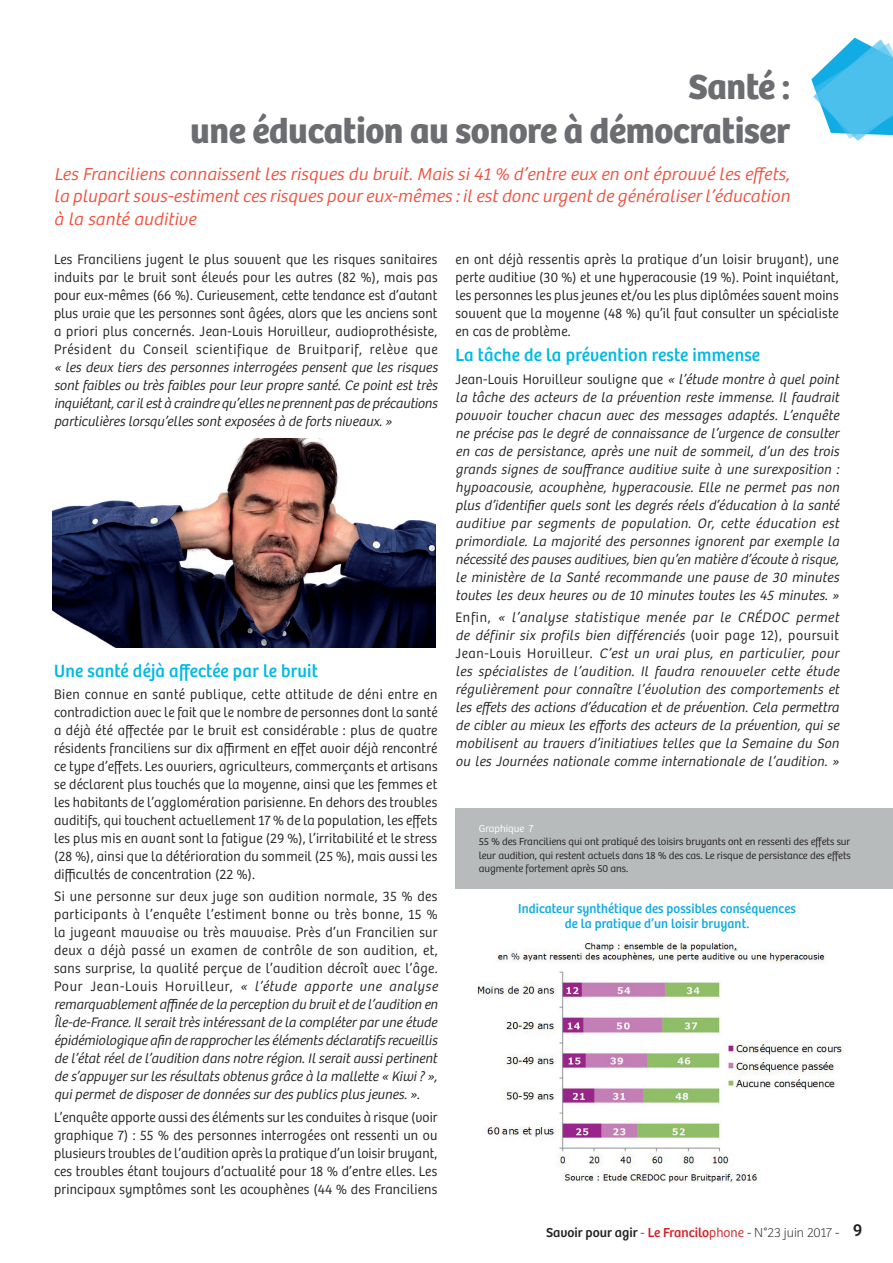
<style>
.page{position:relative;width:893px;height:1263px;background:#fff}
.page>*{position:absolute;margin:0;border:0;box-sizing:border-box;transform-origin:0 0}
.t1{font:700 36.3px/43.5px "Bree";letter-spacing:-.01em;color:#6c6d70;text-align:right}
.t2{font:18.3px "Bree";letter-spacing:.015em;color:#00b9e5;scale:.96 1}
.t3{font:italic 300 18px/22.5px "Bree";color:#f05240;text-align:justify}
.t4{font:italic 300 14.25px/18px "Bree";letter-spacing:.005em;color:#231f20;text-align:justify;scale:.96 1}
.t5{font:300 14.25px/18px "Bree";letter-spacing:.015em;color:#231f20;text-align:justify;scale:.96 1}
.t6{font:italic 300 14.25px/18px "Bree";letter-spacing:.025em;color:#231f20;scale:.96 1}
.t7{font:13.5px/15px "Bree";letter-spacing:.005em;color:#11ace4;text-align:center;scale:.96 1}
.t8{font:100 13.5px "Bree";color:#231f20}
.t9{font:300 10.65px/13.5px "Bree";color:#231f20;text-align:justify}
.t10{font:300 10.65px "Bree";color:#fff}
.s1{font-style:normal}
.s2{font-weight:400}
.s3{font-weight:400;color:#d1232a}
.s4{font-weight:300;color:#d1232a}
.s5{font-weight:400;font-size:18px}
</style>
<div class="page">
<img style="left:52px;top:438px;width:383px;height:210px">
<div style="left:455px;top:808px;width:438px;height:81px;background:#b8bbbb"></div>
<svg style="left:811px;top:38px;width:82px;height:103px"></svg>
<img style="left:477px;top:943px;width:367px;height:240px">
<h1 class="t1" style="left:190px;top:65px;width:601px">Santé :<br>une éducation au sonore à démocratiser</h1>
<p class="t3" style="left:54px;top:163px;width:741px">Les Franciliens connaissentles risques du bruit.Mais si41 % d’entre eux en ontéprouvé les effets, la plupartsous-estimentces risques poureux-mêmes :ilestdonc urgentde généraliserl’éducation à la santé auditive</p>
<p class="t5" style="left:54px;top:251px;width:401px">Les Franciliens jugent le plus souvent que les risques sanitaires induits par le bruit sont élevés pour les autres (82 %), mais pas pour eux-mêmes (66 %). Curieusement, cette tendance est d’autant plus vraie que les personnes sont âgées, alors que les anciens sont a priori plus concernés. Jean-Louis Horvilleur, audioprothésiste, Président du Conseil scientifique de Bruitparif, relève que</p>
<p class="t4" style="left:54px;top:359px;width:404px">« les deux tiers des personnes interrogées pensent que les risques sont faibles ou très faibles pour leur propre santé. Ce point est très inquiétant,carilestà craindre qu’ellesne prennentpasde précautions particulières lorsqu’elles sontexposées à de forts niveaux.»</p>
<p class="t2" style="left:54px;top:660px;width:276px">Une santé déjà affectée par le bruit</p>
<p class="t5" style="left:54px;top:685px;width:401px">Bien connue en santé publique, cette attitude de déni entre en contradiction avec le fait que le nombre de personnes dont la santé a déjà été affectée par le bruit est considérable : plus de quatre résidents franciliens sur dix affirment en effet avoir déjà rencontré ce type d’effets. Les ouvriers, agriculteurs, commerçants et artisans se déclarent plus touchés que la moyenne, ainsi que les femmes et les habitants de l’agglomération parisienne. En dehors des troubles auditifs, qui touchent actuellement 17 % de la population, les effets les plus mis en avant sont la fatigue (29 %), l’irritabilité et le stress (28 %), ainsi que la détérioration du sommeil (25 %), mais aussi les difficultés de concentration (22 %).</p>
<p class="t4" style="left:54px;top:888px;width:404px;text-align:left"><span class="s1">Si une personne sur deux juge son audition normale, 35 % des participants à l’enquête l’estiment bonne ou très bonne, 15 % la jugeant mauvaise ou très mauvaise. Près d’un Francilien sur deux a déjà passé un examen de contrôle de son audition, et, sans surprise, la qualité perçue de l’audition décroît avec l’âge.<br>Pour Jean-Louis Horvilleur,</span> « l’étude apporte une analyse remarquablementaffinée de la perception du bruitetde l’audition en Île-de-France.Ilseraittrès intéressantde la compléterparune étude épidémiologique afin de rapprocherlesélémentsdéclaratifsrecueillis de l’étatréelde l’audition dans notre région.Ilseraitaussipertinent de s’appuyersurles résultats obtenus grâce à la mallette « Kiwi?», quipermetde disposerde données surdes publics plus jeunes.».</p>
<p class="t5" style="left:54px;top:1108px;width:401px">L’enquête apporte aussi des éléments sur les conduites à risque (voir graphique 7) : 55 % des personnes interrogées ont ressenti un ou plusieurs troubles de l’audition après la pratique d’un loisir bruyant, ces troubles étant toujours d’actualité pour 18 % d’entre elles. Les principaux symptômes sont les acouphènes (44 % des Franciliens</p>
<p class="t5" style="left:455px;top:251px;width:401px">en ont déjà ressentis après la pratique d’un loisir bruyant), une perte auditive (30 %) et une hyperacousie (19 %). Point inquiétant, les personnes les plus jeunes et/ou les plus diplômées savent moins souvent que la moyenne (48 %) qu’il faut consulter un spécialiste en cas de problème.</p>
<p class="t2" style="left:455px;top:344px;width:319px">La tâche de la prévention reste immense</p>
<p class="t4" style="left:455px;top:370px;width:404px"><span class="s1">Jean-Louis Horvilleur souligne que</span> « l’étude montre à quel point la tâche des acteurs de la prévention reste immense. Il faudrait pouvoir toucher chacun avec des messages adaptés. L’enquête ne précise pas le degré de connaissance de l’urgence de consulter en cas de persistance, après une nuit de sommeil, d’un des trois grands signes de souffrance auditive suite à une surexposition : hypoacousie, acouphène, hyperacousie. Elle ne permet pas non plus d’identifier quels sont les degrés réels d’éducation à la santé auditive par segments de population. Or, cette éducation est primordiale. La majorité des personnes ignorent par exemple la nécessité des pauses auditives,bien qu’en matière d’écoute à risque, le ministère de la Santé recommande une pause de 30 minutes toutes les deux heures ou de 10 minutes toutes les 45 minutes. »</p>
<p class="t6" style="left:455px;top:608px;width:404px"><span class="s1">E n fi n ,</span> « l’analyse statistique menée par le CRÉDOC permet de définir six profils bien différenciés <span class="s1">( v o i r p a g e 1 2 ) , p o u r s u i t J e a n - Lo u i s H o r v i l le u r.</span> C’est un vrai plus, en particulier, pour les spécialistes de l’audition. Il faudra renouveler cette étude régulièrement pour connaître l’évolution des comportements et les effets des actions d’éducation et de prévention. Cela permettra de cibler au mieux les efforts des acteurs de la prévention, qui se mobilisent au travers d’initiatives telles que la Semaine du Son ou les Journées nationale comme internationale de l’audition. »</p>
<p class="t10" style="left:479px;top:822px;width:56px">Graphique 7</p>
<p class="t9" style="left:479px;top:835px;width:374px">55 % des Franciliens qui ont pratiqué des loisirs bruyants ont en ressenti des effets sur leur audition, qui restent actuels dans 18 % des cas. Le risque de persistance des effets augmente fortement après 50 ans.</p>
<p class="t7" style="left:518px;top:901px;width:291px">Indicateur synthétique des possibles conséquences de la pratique d’un loisir bruyant.</p>
<p class="t8" style="left:546px;top:1225px;width:318px"><span class="s2">Savoir pour agir</span> - <span class="s3">Le Francilo</span><span class="s4">phone</span> - N°23 juin 2017 - <span class="s5">9</span></p>
</div>
